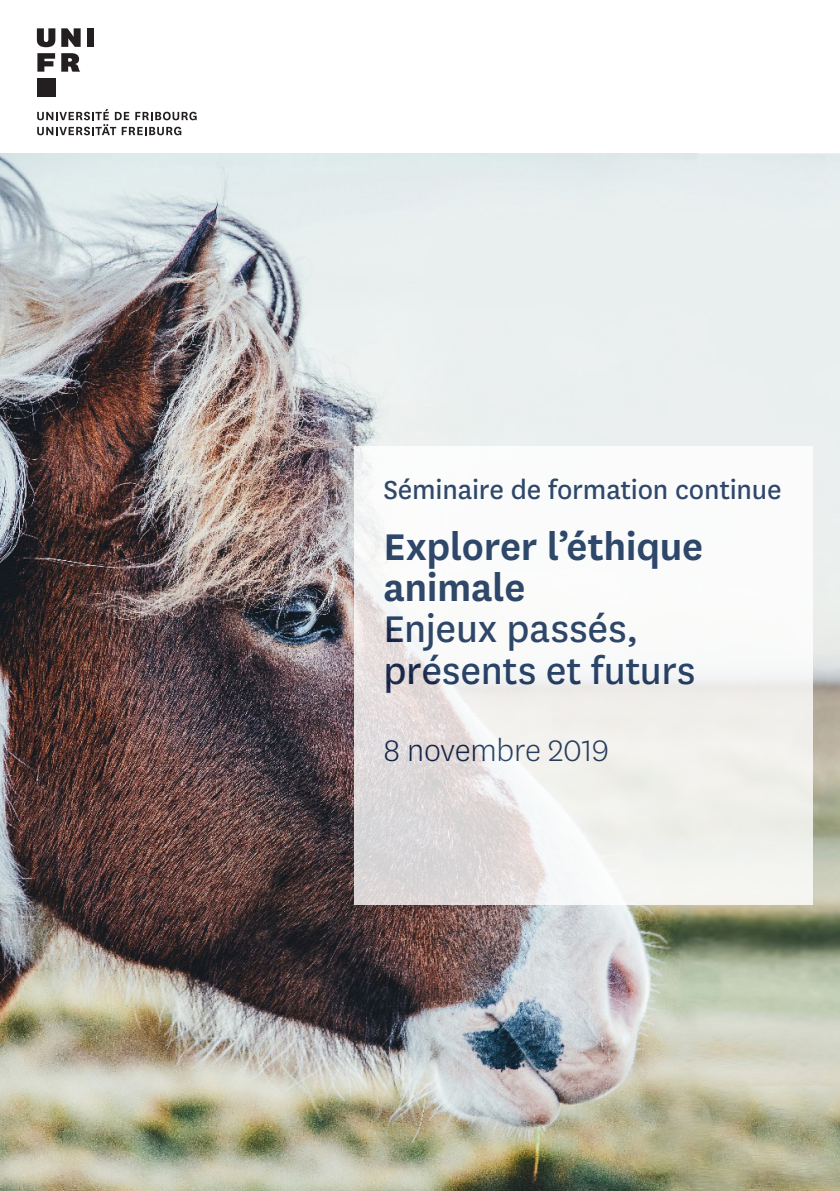
<style>
.page{position:relative;width:840px;height:1191px;background:#fff}
.page>*{position:absolute;margin:0;border:0;box-sizing:border-box;transform-origin:0 0}
.t1{font:43.4px/41.2px "National Uni Fr";color:#001e49}
.t2{font:600 43.4px/41.2px "National Uni Fr";letter-spacing:-.005em;color:#001e49}
.t3{font:300 34.8px "National Uni Fr";letter-spacing:-.01em;color:#001e49}
.t4{font:30.4px "National Uni Fr";letter-spacing:-.005em;color:#001e49}
</style>
<div class="page">
<img style="left:0;top:153px;width:839px;height:1038px">
<svg style="left:37px;top:109px;width:159px;height:26px"></svg>
<svg style="left:37px;top:28px;width:18px;height:19px"></svg>
<svg style="left:61px;top:28px;width:20px;height:19px"></svg>
<div style="left:87px;top:28px;width:7px;height:19px;background:#231f20"></div>
<svg style="left:37px;top:53px;width:18px;height:19px"></svg>
<div style="left:37px;top:78px;width:18px;height:18px;background:#231f20"></div>
<svg style="left:61px;top:53px;width:19px;height:19px"></svg>
<svg style="left:353px;top:446px;width:459px;height:458px;fill:#f6f6f7"></svg>
<p class="t4" style="left:383px;top:469px;width:399px">Séminaire de formation continue</p>
<p class="t2" style="left:383px;top:523px;width:321px">Explorer l’éthique animale</p>
<p class="t1" style="left:383px;top:606px;width:313px">Enjeux passés, présents et futurs</p>
<p class="t3" style="left:383px;top:729px;width:227px">8 novembre 2019</p>
</div>
